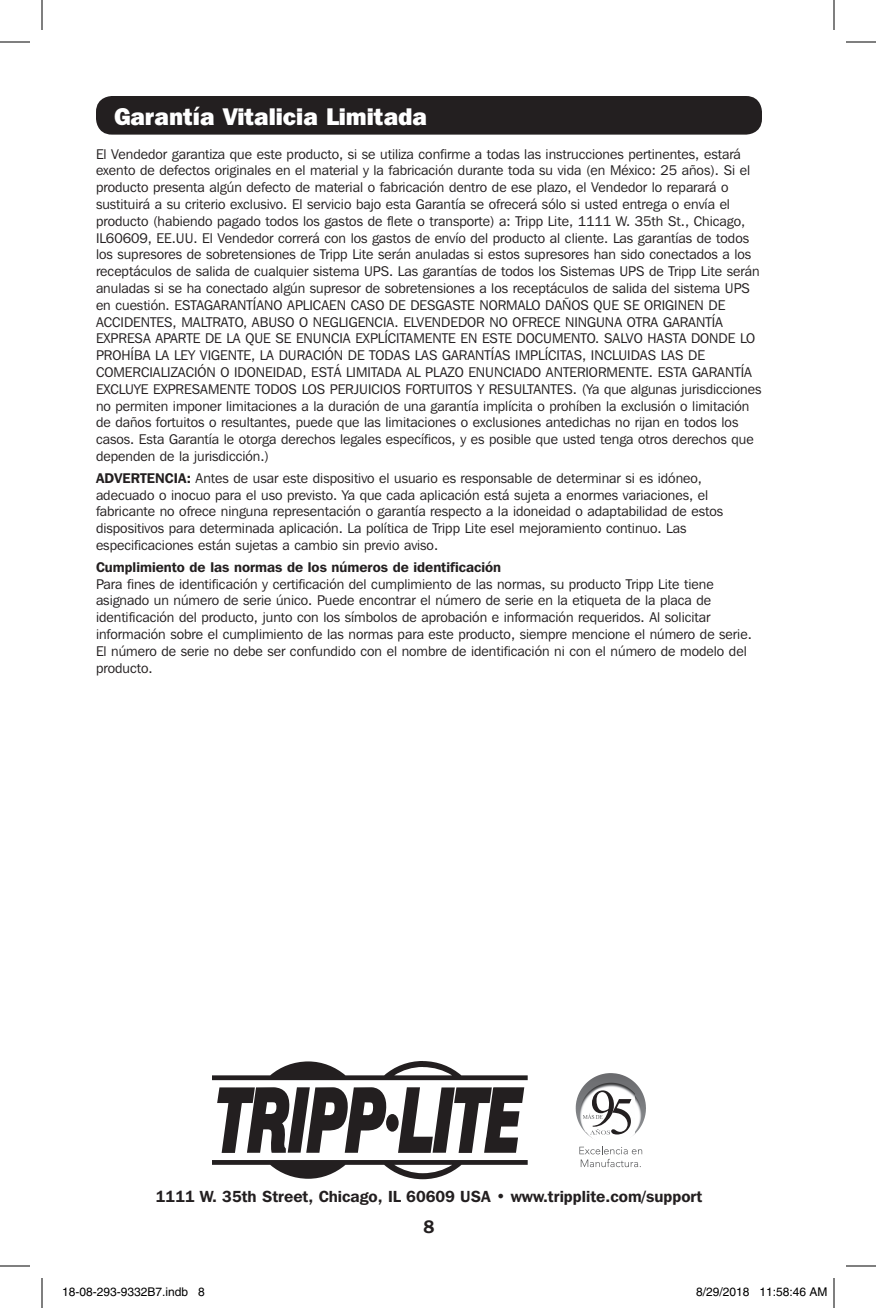
<style>
.page{position:relative;width:876px;height:1308px;background:#fff}
.page>*{position:absolute;margin:0;border:0;box-sizing:border-box;transform-origin:0 0}
.t1{font:800 24px "Franklin Gothic IT Cby BT";color:#fff}
.t2{font:600 18px "Franklin Gothic IT Cby BT";color:#231f20}
.t3{font:600 16px "Franklin Gothic IT Cby BT";color:#231f20}
.t4{font:14px/16.8px "Franklin Gothic IT Cby BT";color:#231f20}
.t5{font:12px "Helvetica";color:#000}
.s1{font-weight:600}
</style>
<div class="page">
<div style="left:96px;top:96px;width:666px;height:39px;background:#231f20;border-radius:16px"></div>
<img style="left:580px;top:1073px;width:29px;height:19px">
<img style="left:635px;top:1088px;width:11px;height:46px">
<svg style="left:579px;top:1146px;width:63px;height:21px"></svg>
<svg style="left:583px;top:1090px;width:49px;height:45px"></svg>
<div style="left:386px;top:1114px;width:13px;height:18px;background:#231f20;border-radius:50%"></div>
<svg style="left:217px;top:1087px;width:170px;height:66px"></svg>
<svg style="left:398px;top:1087px;width:126px;height:66px"></svg>
<svg style="left:212px;top:1061px;width:316px;height:19px"></svg>
<svg style="left:212px;top:1160px;width:316px;height:19px"></svg>
<hr style="left:0;top:42px;width:30px;height:1px;background:#000">
<hr style="left:846px;top:42px;width:30px;height:1px;background:#000">
<hr style="left:0;top:1266px;width:30px;height:1px;background:#000">
<hr style="left:846px;top:1266px;width:30px;height:1px;background:#000">
<hr style="left:42px;top:0;width:1px;height:30px;background:#000">
<hr style="left:42px;top:1278px;width:1px;height:30px;background:#000">
<hr style="left:834px;top:0;width:1px;height:30px;background:#000">
<hr style="left:834px;top:1278px;width:1px;height:30px;background:#000">
<p class="t1" style="left:114px;top:101px;width:315px">Garantía Vitalicia Limitada</p>
<p class="t4" style="left:96px;top:145px;width:667px">El Vendedor garantiza que este producto, si se utiliza confirme a todas las instrucciones pertinentes, estará exento de defectos originales en el material y la fabricación durante toda su vida (en México: 25 años). Si el producto presenta algún defecto de material o fabricación dentro de ese plazo, el Vendedor lo reparará o sustituirá a su criterio exclusivo. El servicio bajo esta Garantía se ofrecerá sólo si usted entrega o envía el producto (habiendo pagado todos los gastos de flete o transporte) a: Tripp Lite, 1111 W. 35th St., Chicago, IL60609, EE.UU. El Vendedor correrá con los gastos de envío del producto al cliente. Las garantías de todos los supresores de sobretensiones de Tripp Lite serán anuladas si estos supresores han sido conectados a los receptáculos de salida de cualquier sistema UPS. Las garantías de todos los Sistemas UPS de Tripp Lite serán anuladas si se ha conectado algún supresor de sobretensiones a los receptáculos de salida del sistema UPS en cuestión. ESTAGARANTÍANO APLICAEN CASO DE DESGASTE NORMALO DAÑOS QUE SE ORIGINEN DE ACCIDENTES, MALTRATO, ABUSO O NEGLIGENCIA. ELVENDEDOR NO OFRECE NINGUNA OTRA GARANTÍA EXPRESA APARTE DE LA QUE SE ENUNCIA EXPLÍCITAMENTE EN ESTE DOCUMENTO. SALVO HASTA DONDE LO PROHÍBA LA LEY VIGENTE, LA DURACIÓN DE TODAS LAS GARANTÍAS IMPLÍCITAS, INCLUIDAS LAS DE COMERCIALIZACIÓN O IDONEIDAD, ESTÁ LIMITADA AL PLAZO ENUNCIADO ANTERIORMENTE. ESTA GARANTÍA EXCLUYE EXPRESAMENTE TODOS LOS PERJUICIOS FORTUITOS Y RESULTANTES. (Ya que algunas jurisdicciones no permiten imponer limitaciones a la duración de una garantía implícita o prohíben la exclusión o limitación de daños fortuitos o resultantes, puede que las limitaciones o exclusiones antedichas no rijan en todos los casos. Esta Garantía le otorga derechos legales específicos, y es posible que usted tenga otros derechos que dependen de la jurisdicción.)</p>
<p class="t4" style="left:96px;top:469px;width:629px"><span class="s1">ADVERTENCIA:</span> Antes de usar este dispositivo el usuario es responsable de determinar si es idóneo, adecuado o inocuo para el uso previsto. Ya que cada aplicación está sujeta a enormes variaciones, el fabricante no ofrece ninguna representación o garantía respecto a la idoneidad o adaptabilidad de estos dispositivos para determinada aplicación. La política de Tripp Lite esel mejoramiento continuo. Las especificaciones están sujetas a cambio sin previo aviso.</p>
<p class="t4" style="left:96px;top:558px;width:657px"><span class="s1">Cumplimiento de las normas de los números de identificación<br></span>Para fines de identificación y certificación del cumplimiento de las normas, su producto Tripp Lite tiene asignado un número de serie único. Puede encontrar el número de serie en la etiqueta de la placa de identificación del producto, junto con los símbolos de aprobación e información requeridos. Al solicitar información sobre el cumplimiento de las normas para este producto, siempre mencione el número de serie.<br>El número de serie no debe ser confundido con el nombre de identificación ni con el número de modelo del producto.</p>
<p class="t3" style="left:156px;top:1186px;width:548px">1111 W. 35th Street, Chicago, IL 60609 USA • www.tripplite.com/support</p>
<p class="t2" style="left:424px;top:1215px;width:12px">8</p>
<p class="t5" style="left:62px;top:1285px;width:144px">18-08-293-9332B7.indb 8</p>
<p class="t5" style="left:696px;top:1285px;width:133px">8/29/2018 11:58:46 AM</p>
</div>
